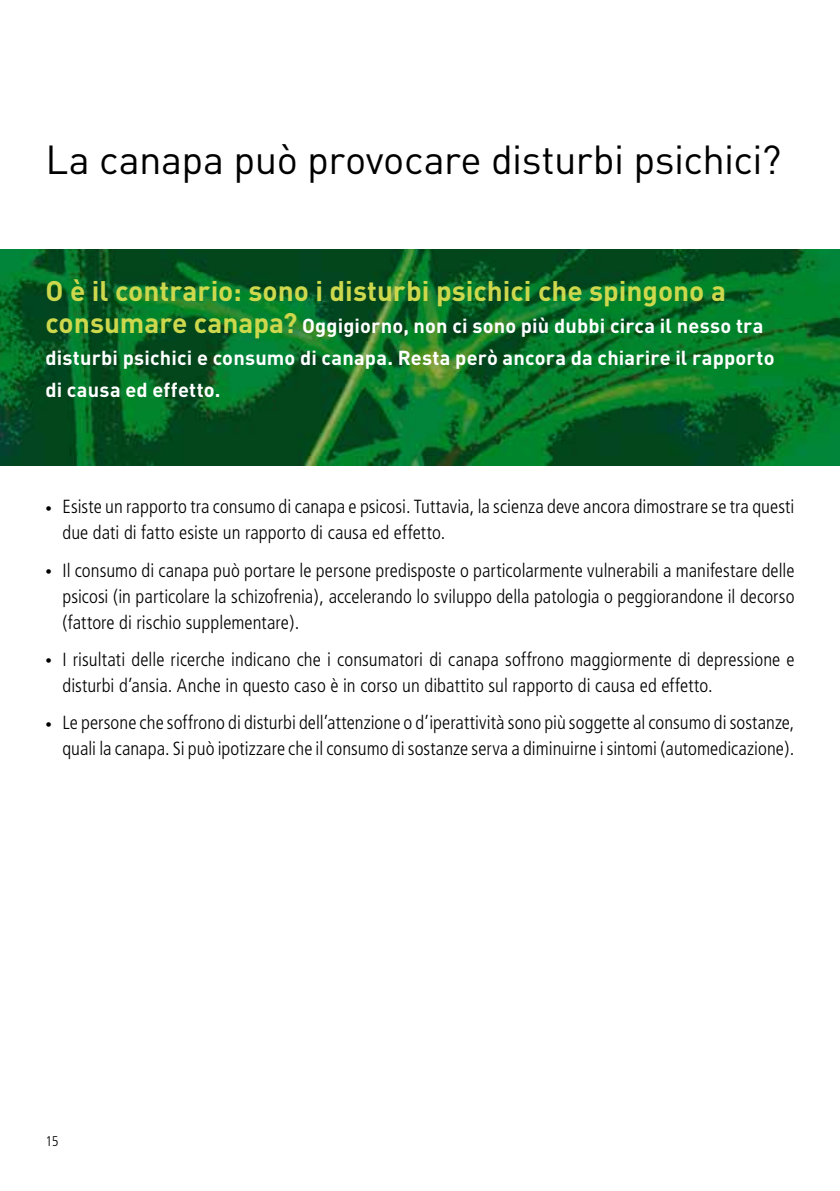
<style>
.page{position:relative;width:840px;height:1191px;background:#fff}
.page>*{position:absolute;margin:0;border:0;box-sizing:border-box;transform-origin:0 0}
.t1{font:40px "DIN";letter-spacing:-.015em;color:#000}
.t2{font:700 28px "DIN";color:#cdd84d}
.t3{font:700 20px/32px "DIN";letter-spacing:.01em;color:#fff}
.t4{font:300 condensed 19px/26px "Frutiger";letter-spacing:.005em;color:#000}
.t5{font:300 condensed 14px "Frutiger";color:#000}
.s1{font-size:28px;color:#cdd84d}
.s2{font-size:13px}
</style>
<div class="page">
<img style="left:0;top:249px;width:839px;height:216px">
<h1 class="t1" style="left:45px;top:135px;width:736px">La canapa può provocare disturbi psichici?</h1>
<h2 class="t2" style="left:45px;top:273px;width:681px">O è il contrario: sono i disturbi psichici che spingono a</h2>
<p class="t3" style="left:45px;top:309px;width:730px"><span class="s1">consumare canapa?</span> Oggigiorno, non ci sono più dubbi circa il nesso tra disturbi psichici e consumo di canapa. Resta però ancora da chiarire il rapporto di causa ed effetto.</p>
<p class="t4" style="left:62px;top:494px;width:733px;text-indent:-17px"><span class="s2">•</span> Esiste un rapporto tra consumo di canapa e psicosi. Tuttavia, la scienza deve ancora dimostrare se tra questi due dati di fatto esiste un rapporto di causa ed effetto.</p>
<p class="t4" style="left:62px;top:557px;width:733px;text-align:justify;text-indent:-17px"><span class="s2">•</span> Il consumo di canapa può portare le persone predisposte o particolarmente vulnerabili a manifestare delle psicosi (in particolare la schizofrenia), accelerando lo sviluppo della patologia o peggiorandone il decorso (fattore di rischio supplementare).</p>
<p class="t4" style="left:62px;top:647px;width:733px;text-indent:-17px"><span class="s2">•</span> I risultati delle ricerche indicano che i consumatori di canapa soffrono maggiormente di depressione e disturbi d’ansia. Anche in questo caso è in corso un dibattito sul rapporto di causa ed effetto.</p>
<p class="t4" style="left:45px;top:710px;width:750px;text-align:right"><span class="s2">•</span> Le persone che soffrono di disturbi dell’attenzione o d’iperattività sono più soggette al consumo di sostanze, quali la canapa. Si può ipotizzare che il consumo di sostanze serva a diminuirne i sintomi (automedicazione).</p>
<p class="t5" style="left:45px;top:1132px;width:15px">15</p>
</div>
